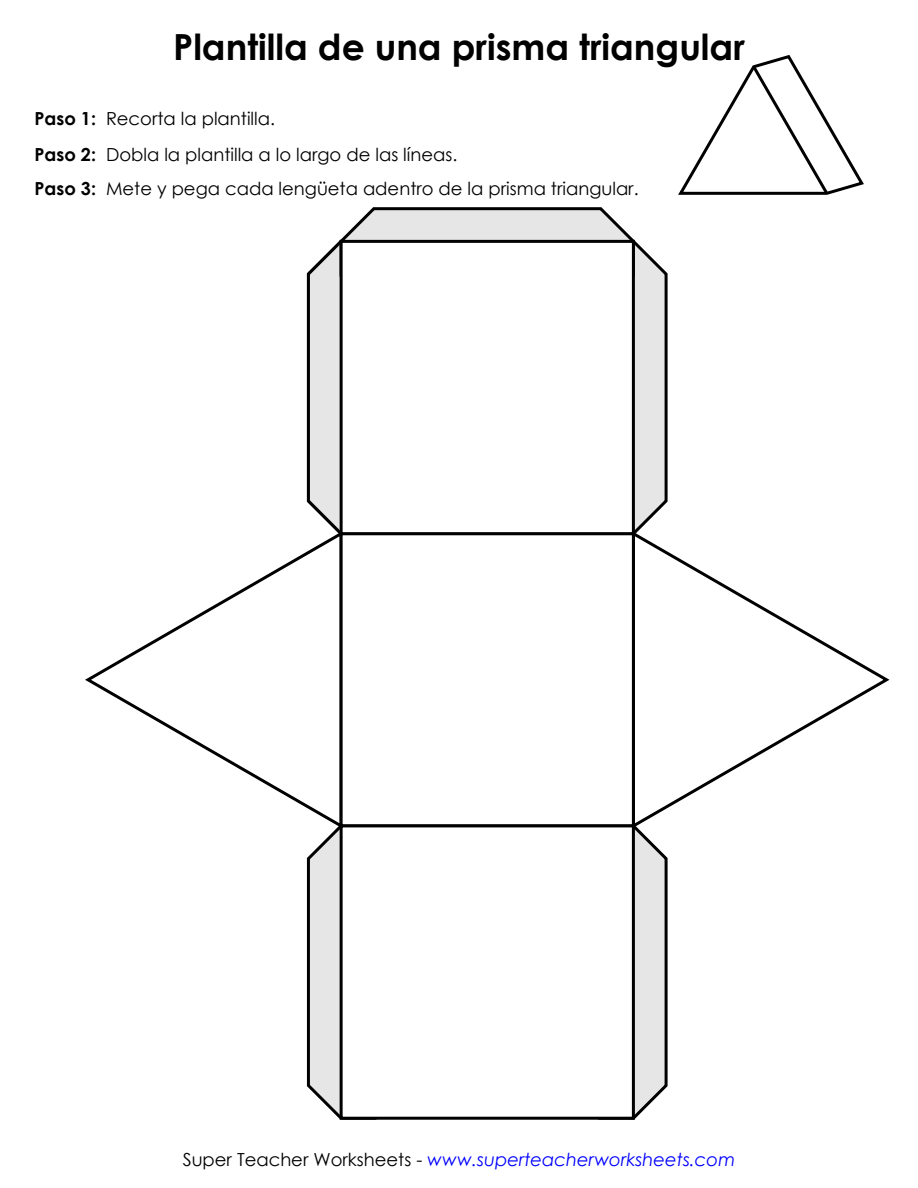
<style>
.page{position:relative;width:918px;height:1188px;background:#fff}
.page>*{position:absolute;margin:0;border:0;box-sizing:border-box;transform-origin:0 0}
.t1{font:700 36px "Century Gothic";color:#000}
.t2{font:18px/36.5px "Century Gothic";color:#000}
.t3{font:italic 18px "Century Gothic";color:#00f}
.s1{font-weight:700}
.s2{font-style:normal;color:#000}
</style>
<div class="page">
<svg style="left:306px;top:830px;width:34px;height:290px"></svg>
<svg style="left:635px;top:830px;width:33px;height:289px;background:#d2d2d2"></svg>
<svg style="left:306px;top:207px;width:362px;height:321px"></svg>
<svg style="left:85px;top:528px;width:255px;height:302px"></svg>
<svg style="left:635px;top:528px;width:255px;height:302px"></svg>
<div style="left:340px;top:532px;width:295px;height:295px;background:#fff;border:3px solid #000"></div>
<div style="left:340px;top:240px;width:295px;height:295px;background:#fff;border:3px solid #000"></div>
<div style="left:340px;top:824px;width:295px;height:296px;background:#fff;border:3px solid #000"></div>
<svg style="left:678px;top:55px;width:186px;height:140px"></svg>
<h1 class="t1" style="left:173px;top:20px;width:573px">Plantilla de una prisma triangular</h1>
<p class="t2" style="left:34px;top:99px;width:424px"><span class="s1">Paso 1:</span> Recorta la plantilla.<br><span class="s1">Paso 2:</span> Dobla la plantilla a lo largo de las líneas.</p>
<p class="t2" style="left:34px;top:170px;width:606px"><span class="s1">Paso 3:</span> Mete y pega cada lengüeta adentro de la prisma triangular.</p>
<p class="t3" style="left:183px;top:1147px;width:554px"><span class="s2">Super Teacher Worksheets -</span> www.superteacherworksheets.com</p>
</div>
